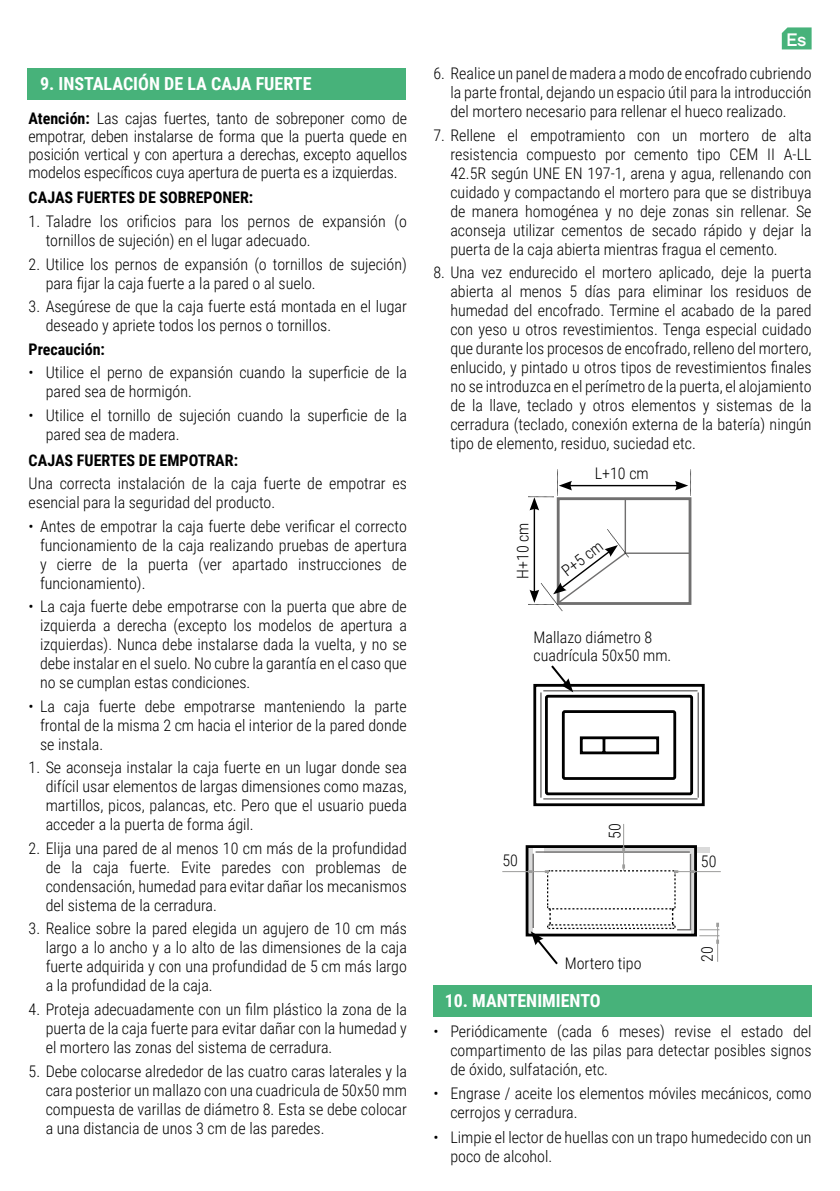
<style>
.page{position:relative;width:840px;height:1191px;background:#fff}
.page>*{position:absolute;margin:0;border:0;box-sizing:border-box;transform-origin:0 0}
.t1{font:700 18px "Roboto Condensed";color:#fff}
.t2{font:500 18px "TT Firs Neue";color:#fff}
.t3{font:300 16px/19px "Roboto Condensed";color:#000;text-align:justify}
.t4{font:700 16px "Roboto Condensed";color:#000}
.s1{font-weight:700}
</style>
<div class="page">
<div style="left:27px;top:68px;width:378px;height:31px;background:#47b27a"></div>
<svg style="left:781px;top:27px;width:30px;height:22px"></svg>
<svg style="left:528px;top:469px;width:163px;height:143px"></svg>
<hr style="left:528px;top:846px;width:4px;height:88px;background:#dadada">
<svg style="left:691px;top:852px;width:1px;height:12px"></svg>
<div style="left:544px;top:847px;width:164px;height:5px;background:#dadada"></div>
<div style="left:525px;top:845px;width:171px;height:91px;border:3px solid #000"></div>
<hr style="left:532px;top:853px;width:1px;height:75px;background:#706f6f">
<hr style="left:689px;top:853px;width:1px;height:76px;background:#706f6f">
<hr style="left:535px;top:851px;width:154px;height:1px;background:#706f6f">
<hr style="left:675px;top:871px;width:45px;height:1px;background:#9d9d9c">
<hr style="left:502px;top:871px;width:44px;height:1px;background:#9d9d9c">
<hr style="left:623px;top:824px;width:1px;height:47px;background:#9d9d9c">
<svg style="left:533px;top:665px;width:172px;height:142px"></svg>
<svg style="left:527px;top:864px;width:192px;height:101px"></svg>
<div style="left:433px;top:985px;width:378px;height:31px;background:#47b27a"></div>
<p class="t1" style="left:40px;top:71px;width:273px">9. INSTALACIÓN DE LA CAJA FUERTE</p>
<p class="t3" style="left:28px;top:109px;width:380px;line-height:18px"><span class="s1">Atención:</span> Las cajas fuertes, tanto de sobreponer como de empotrar, deben instalarse de forma que la puerta quede en posición vertical y con apertura a derechas, excepto aquellos modelos específicos cuya apertura de puerta es a izquierdas.</p>
<p class="t4" style="left:29px;top:186px;width:226px">CAJAS FUERTES DE SOBREPONER:</p>
<p class="t3" style="left:46px;top:211px;width:362px;text-indent:-17px">1. Taladre los orificios para los pernos de expansión (o tornillos de sujeción) en el lugar adecuado.</p>
<p class="t3" style="left:46px;top:254px;width:362px;text-indent:-17px">2. Utilice los pernos de expansión (o tornillos de sujeción) para fijar la caja fuerte a la pared o al suelo.</p>
<p class="t3" style="left:46px;top:296px;width:362px;text-indent:-17px">3. Asegúrese de que la caja fuerte está montada en el lugar deseado y apriete todos los pernos o tornillos.</p>
<p class="t4" style="left:29px;top:338px;width:78px">Precaución:</p>
<p class="t3" style="left:46px;top:362px;width:362px;text-indent:-17px">• Utilice el perno de expansión cuando la superficie de la pared sea de hormigón.</p>
<p class="t3" style="left:46px;top:405px;width:362px;text-indent:-17px">• Utilice el tornillo de sujeción cuando la superficie de la pared sea de madera.</p>
<p class="t4" style="left:29px;top:449px;width:211px">CAJAS FUERTES DE EMPOTRAR:</p>
<p class="t3" style="left:29px;top:473px;width:379px">Una correcta instalación de la caja fuerte de empotrar es esencial para la seguridad del producto.</p>
<p class="t3" style="left:40px;top:516px;width:368px;text-indent:-11px">• Antes de empotrar la caja fuerte debe verificar el correcto funcionamiento de la caja realizando pruebas de apertura y cierre de la puerta (ver apartado instrucciones de funcionamiento).</p>
<p class="t3" style="left:40px;top:596px;width:368px;text-indent:-11px">• La caja fuerte debe empotrarse con la puerta que abre de izquierda a derecha (excepto los modelos de apertura a izquierdas). Nunca debe instalarse dada la vuelta, y no se debe instalar en el suelo. No cubre la garantía en el caso que no se cumplan estas condiciones.</p>
<p class="t3" style="left:40px;top:696px;width:368px;text-indent:-11px">• La caja fuerte debe empotrarse manteniendo la parte frontal de la misma 2 cm hacia el interior de la pared donde se instala.</p>
<p class="t3" style="left:46px;top:757px;width:362px;text-indent:-17px">1. Se aconseja instalar la caja fuerte en un lugar donde sea difícil usar elementos de largas dimensiones como mazas, martillos, picos, palancas, etc. Pero que el usuario pueda acceder a la puerta de forma ágil.</p>
<p class="t3" style="left:46px;top:838px;width:362px;text-indent:-17px">2. Elija una pared de al menos 10 cm más de la profundidad de la caja fuerte. Evite paredes con problemas de condensación, humedad para evitar dañar los mecanismos del sistema de la cerradura.</p>
<p class="t3" style="left:46px;top:918px;width:362px;text-indent:-17px">3. Realice sobre la pared elegida un agujero de 10 cm más largo a lo ancho y a lo alto de las dimensiones de la caja fuerte adquirida y con una profundidad de 5 cm más largo a la profundidad de la caja.</p>
<p class="t3" style="left:46px;top:999px;width:362px;text-indent:-17px">4. Proteja adecuadamente con un film plástico la zona de la puerta de la caja fuerte para evitar dañar con la humedad y el mortero las zonas del sistema de cerradura.</p>
<p class="t3" style="left:46px;top:1060px;width:362px;text-indent:-17px">5. Debe colocarse alrededor de las cuatro caras laterales y la cara posterior un mallazo con una cuadricula de 50x50 mm compuesta de varillas de diámetro 8. Esta se debe colocar a una distancia de unos 3 cm de las paredes.</p>
<p class="t2" style="left:786px;top:28px;width:21px">Es</p>
<p class="t3" style="left:450px;top:64px;width:362px;text-indent:-17px">6. Realice un panel de madera a modo de encofrado cubriendo la parte frontal, dejando un espacio útil para la introducción del mortero necesario para rellenar el hueco realizado.</p>
<p class="t3" style="left:450px;top:125px;width:362px;text-indent:-17px">7. Rellene el empotramiento con un mortero de alta resistencia compuesto por cemento tipo CEM II A-LL 42.5R según UNE EN 197-1, arena y agua, rellenando con cuidado y compactando el mortero para que se distribuya de manera homogénea y no deje zonas sin rellenar. Se aconseja utilizar cementos de secado rápido y dejar la puerta de la caja abierta mientras fragua el cemento.</p>
<p class="t3" style="left:450px;top:263px;width:362px;text-indent:-17px">8. Una vez endurecido el mortero aplicado, deje la puerta abierta al menos 5 días para eliminar los residuos de humedad del encofrado. Termine el acabado de la pared con yeso u otros revestimientos. Tenga especial cuidado que durante los procesos de encofrado, relleno del mortero, enlucido, y pintado u otros tipos de revestimientos finales no se introduzca en el perímetro de la puerta, el alojamiento de la llave, teclado y otros elementos y sistemas de la cerradura (teclado, conexión externa de la batería) ningún tipo de elemento, residuo, suciedad etc.</p>
<p class="t3" style="left:512px;top:579px;width:58px;rotate:-90deg">H+10 cm</p>
<p class="t3" style="left:594px;top:463px;width:55px">L+10 cm</p>
<p class="t3" style="left:557px;top:565px;width:49px;rotate:-38deg">P+5 cm</p>
<p class="t3" style="left:533px;top:627px;width:139px;line-height:18px">Mallazo diámetro 8 cuadrícula 50x50 mm.</p>
<p class="t3" style="left:604px;top:839px;width:17px;rotate:-90deg">50</p>
<p class="t3" style="left:502px;top:850px;width:17px">50</p>
<p class="t3" style="left:700px;top:851px;width:17px">50</p>
<p class="t3" style="left:564px;top:953px;width:78px">Mortero tipo</p>
<p class="t1" style="left:444px;top:988px;width:157px">10. MANTENIMIENTO</p>
<p class="t3" style="left:696px;top:961px;width:17px;rotate:-90deg">20</p>
<p class="t3" style="left:450px;top:1020px;width:362px;text-indent:-17px">• Periódicamente (cada 6 meses) revise el estado del compartimento de las pilas para detectar posibles signos de óxido, sulfatación, etc.</p>
<p class="t3" style="left:450px;top:1083px;width:362px;text-indent:-17px">• Engrase / aceite los elementos móviles mecánicos, como cerrojos y cerradura.</p>
<p class="t3" style="left:450px;top:1127px;width:362px;text-indent:-17px">• Limpie el lector de huellas con un trapo humedecido con un poco de alcohol.</p>
</div>
